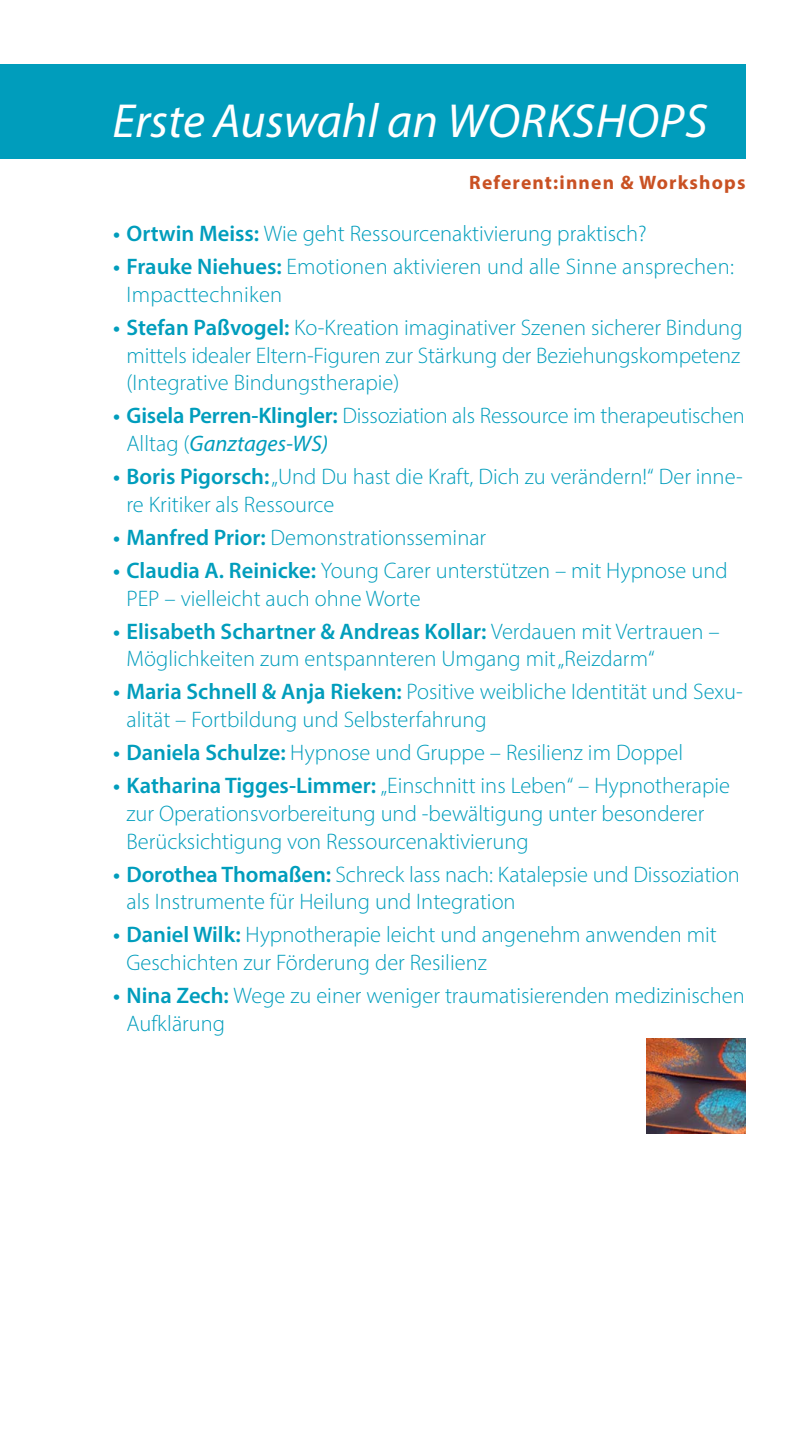
<style>
.page{position:relative;width:810px;height:1440px;background:#fff}
.page>*{position:absolute;margin:0;border:0;box-sizing:border-box;transform-origin:0 0}
.t1{font:italic 48px "Myriad Pro";color:#fff}
.t2{font:300 22.5px/27.8px "Myriad Pro";color:#009dbc}
.t3{font:700 19.5px "Myriad Pro";letter-spacing:.06em;color:#c95123}
.s1{font-weight:600}
.s2{font-weight:400;font-style:italic}
</style>
<div class="page">
<div style="left:0;top:64px;width:746px;height:95px;background:#009dbc"></div>
<img style="left:647px;top:1039px;width:99px;height:95px">
<h1 class="t1" style="left:112px;top:91px;width:597px">Erste Auswahl an WORKSHOPS</h1>
<p class="t3" style="left:469px;top:169px;width:278px">Referent:innen &amp; Workshops</p>
<p class="t2" style="left:113px;top:220px;width:535px"><span class="s1">• Ortwin Meiss:</span> Wie geht Ressourcenaktivierung praktisch?</p>
<p class="t2" style="left:127px;top:253px;width:609px;text-indent:-14px"><span class="s1">• Frauke Niehues:</span> Emotionen aktivieren und alle Sinne ansprechen:<br>Impacttechniken</p>
<p class="t2" style="left:127px;top:313px;width:618px;text-align:justify;text-indent:-14px"><span class="s1">• Stefan Paßvogel:</span> Ko-Kreation imaginativer Szenen sicherer Bindung mittels idealer Eltern-Figuren zur Stärkung der Beziehungskompetenz (Integrative Bindungstherapie)</p>
<p class="t2" style="left:127px;top:402px;width:620px;text-indent:-14px"><span class="s1">• Gisela Perren-Klingler:</span> Dissoziation als Ressource im therapeutischen<br>Alltag (<span class="s2">Ganztages-WS)</span></p>
<p class="t2" style="left:127px;top:463px;width:618px;text-indent:-14px"><span class="s1">• Boris Pigorsch:</span> „Und Du hast die Kraft, Dich zu verändern!“ Der inne&shy;re Kritiker als Ressource</p>
<p class="t2" style="left:113px;top:523px;width:375px"><span class="s1">• Manfred Prior:</span> Demonstrationsseminar</p>
<p class="t2" style="left:127px;top:556px;width:603px;text-indent:-14px"><span class="s1">• Claudia A. Reinicke:</span> Young Carer unterstützen – mit Hypnose und<br>PEP – vielleicht auch ohne Worte</p>
<p class="t2" style="left:127px;top:617px;width:595px;text-indent:-14px"><span class="s1">• Elisabeth Schartner &amp; Andreas Kollar:</span> Verdauen mit Vertrauen –<br>Möglichkeiten zum entspannteren Umgang mit „Reizdarm“</p>
<p class="t2" style="left:127px;top:678px;width:618px;text-indent:-14px"><span class="s1">• Maria Schnell &amp; Anja Rieken:</span> Positive weibliche Identität und Sexu&shy;alität – Fortbildung und Selbsterfahrung</p>
<p class="t2" style="left:113px;top:739px;width:572px"><span class="s1">• Daniela Schulze:</span> Hypnose und Gruppe – Resilienz im Doppel</p>
<p class="t2" style="left:127px;top:772px;width:605px;text-indent:-14px"><span class="s1">• Katharina Tigges-Limmer:</span> „Einschnitt ins Leben“ – Hypnotherapie zur Operationsvorbereitung und -bewältigung unter besonderer<br>Berücksichtigung von Ressourcenaktivierung</p>
<p class="t2" style="left:127px;top:860px;width:615px;text-indent:-14px"><span class="s1">• Dorothea Thomaßen:</span> Schreck lass nach: Katalepsie und Dissoziation als Instrumente für Heilung und Integration</p>
<p class="t2" style="left:127px;top:921px;width:592px;text-indent:-14px"><span class="s1">• Daniel Wilk:</span> Hypnotherapie leicht und angenehm anwenden mit<br>Geschichten zur Förderung der Resilienz</p>
<p class="t2" style="left:127px;top:982px;width:620px;text-indent:-14px"><span class="s1">• Nina Zech:</span> Wege zu einer weniger traumatisierenden medizinischen<br>Aufklärung</p>
</div>
